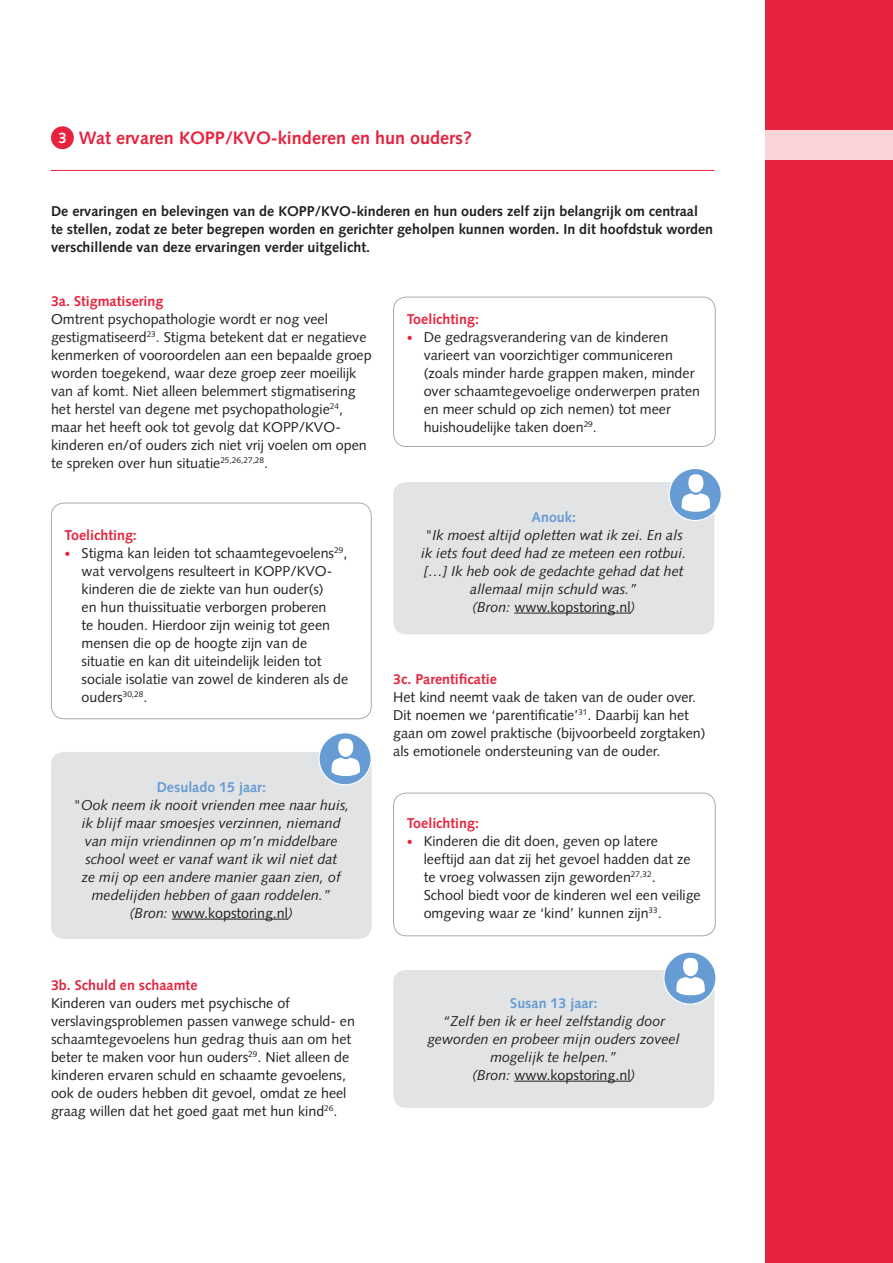
<style>
.page{position:relative;width:893px;height:1263px;background:#fff}
.page>*{position:absolute;margin:0;border:0;box-sizing:border-box;transform-origin:0 0}
._03-Brood_bold_rood{font:700 18px "Syntax LT Std";color:#e6233e}
._02-Subkop_rood_bold{font:700 15px "Syntax LT Std";color:#fff}
._03-brood{font:14.25px/18px "Syntax LT Std";color:#231f20}
.quote_tekst_wit{font:italic 14.25px/18px "Syntax LT Std";color:#231f20;text-align:center}
._03-brood-2{font:700 14.25px/18px "Syntax LT Std";color:#231f20}
._03-Brood_bold_rood-2{font:700 14.25px "Syntax LT Std";color:#e6233e}
.quote_tekst_wit-2{font:14.25px "Syntax LT Std";color:#231f20}
.quote_tekst_wit-3{font:700 14.25px "Syntax LT Std";color:#669bd3}
.s1{font-size:12px;color:#e6233e}
.s2{font-style:normal}
.s3{font-style:italic}
</style>
<div class="page">
<div style="left:765px;top:0;width:128px;height:1263px;background:#e6233e"></div>
<div style="left:765px;top:130px;width:128px;height:29px;background:#fad3d8"></div>
<div style="left:393px;top:297px;width:323px;height:150px;border:1px solid #a7aaac;border-radius:13px"></div>
<div style="left:393px;top:482px;width:321px;height:152px;background:#e2e3e4;border-radius:13px"></div>
<hr style="left:514px;top:613px;width:116px;height:1px;background:#231f20">
<div style="left:669px;top:468px;width:52px;height:52px;background:#669bd3;border-radius:50%"></div>
<div style="left:669px;top:468px;width:53px;height:53px;border:1px solid #fff;border-radius:50%"></div>
<div style="left:688px;top:474px;width:15px;height:19px;background:#fff;border-radius:50%"></div>
<svg style="left:682px;top:493px;width:28px;height:19px"></svg>
<div style="left:393px;top:793px;width:323px;height:143px;border:1px solid #a7aaac;border-radius:13px"></div>
<div style="left:393px;top:970px;width:321px;height:138px;background:#e2e3e4;border-radius:13px"></div>
<hr style="left:514px;top:1081px;width:116px;height:1px;background:#231f20">
<div style="left:664px;top:952px;width:52px;height:52px;background:#669bd3;border-radius:50%"></div>
<div style="left:663px;top:951px;width:53px;height:54px;border:1px solid #fff;border-radius:50%"></div>
<div style="left:683px;top:958px;width:15px;height:18px;background:#fff;border-radius:50%"></div>
<svg style="left:676px;top:977px;width:29px;height:18px"></svg>
<div style="left:51px;top:126px;width:23px;height:23px;background:#e6233e;border-radius:50%"></div>
<hr style="left:51px;top:170px;width:663px;height:1px;background:#e6233e">
<div style="left:51px;top:503px;width:321px;height:216px;border:1px solid #a7aaac;border-radius:13px"></div>
<div style="left:51px;top:752px;width:321px;height:187px;background:#e2e3e4;border-radius:13px"></div>
<hr style="left:172px;top:919px;width:116px;height:1px;background:#231f20">
<div style="left:319px;top:733px;width:52px;height:52px;background:#669bd3;border-radius:50%"></div>
<div style="left:318px;top:732px;width:54px;height:53px;border:1px solid #fff;border-radius:50%"></div>
<div style="left:338px;top:739px;width:15px;height:18px;background:#fff;border-radius:50%"></div>
<svg style="left:331px;top:758px;width:29px;height:18px"></svg>
<p class="_02-Subkop_rood_bold" style="left:59px;top:130px;width:10px">3</p>
<p class="_03-Brood_bold_rood" style="left:79px;top:127px;width:395px">Wat ervaren KOPP/KVO-kinderen en hun ouders?</p>
<p class="_03-brood-2" style="left:51px;top:202px;width:664px">De ervaringen en belevingen van de KOPP/KVO-kinderen en hun ouders zelf zijn belangrijk om centraal te stellen, zodat ze beter begrepen worden en gerichter geholpen kunnen worden. In dit hoofdstuk worden verschillende van deze ervaringen verder uitgelicht.</p>
<p class="_03-Brood_bold_rood-2" style="left:51px;top:292px;width:114px">3a. Stigmatisering</p>
<p class="_03-brood" style="left:51px;top:310px;width:322px">Omtrent psychopathologie wordt er nog veel gestigmatiseerd<sup>23</sup>. Stigma betekent dat er negatieve kenmerken of vooroordelen aan een bepaalde groep worden toegekend, waar deze groep zeer moeilijk van af komt. Niet alleen belemmert stigmatisering het herstel van degene met psychopathologie<sup>24</sup>, maar het heeft ook tot gevolg dat KOPP/KVO&shy;kinderen en/of ouders zich niet vrij voelen om open te spreken over hun situatie<sup>25,26,27,28</sup>.</p>
<p class="_03-Brood_bold_rood-2" style="left:65px;top:526px;width:74px">Toelichting:</p>
<p class="_03-brood" style="left:82px;top:544px;width:268px;text-indent:-17px"><span class="s1">•</span> Stigma kan leiden tot schaamtegevoelens<sup>29</sup>, wat vervolgens resulteert in KOPP/KVO&shy;kinderen die de ziekte van hun ouder(s)<br>en hun thuissituatie verborgen proberen<br>te houden. Hierdoor zijn weinig tot geen mensen die op de hoogte zijn van de situatie en kan dit uiteindelijk leiden tot sociale isolatie van zowel de kinderen als de ouders<sup>30,28</sup>.</p>
<p class="quote_tekst_wit-3" style="left:157px;top:778px;width:111px">Desulado 15 jaar:</p>
<p class="quote_tekst_wit" style="left:73px;top:796px;width:278px">"Ook neem ik nooit vrienden mee naar huis, ik blijf maar smoesjes verzinnen, niemand van mijn vriendinnen op m’n middelbare school weet er vanaf want ik wil niet dat<br>ze mij op een andere manier gaan zien, of medelijden hebben of gaan roddelen.” (Bron: <span class="s2">www.kopstoring.nl</span>)</p>
<p class="_03-Brood_bold_rood-2" style="left:407px;top:310px;width:74px">Toelichting:</p>
<p class="_03-brood" style="left:424px;top:328px;width:278px;text-indent:-17px"><span class="s1">•</span> De gedragsverandering van de kinderen varieert van voorzichtiger communiceren (zoals minder harde grappen maken, minder over schaamtegevoelige onderwerpen praten en meer schuld op zich nemen) tot meer huishoudelijke taken doen<sup>29</sup>.</p>
<p class="quote_tekst_wit-3" style="left:532px;top:508px;width:46px">Anouk:</p>
<p class="quote_tekst_wit" style="left:421px;top:526px;width:267px">"Ik moest altijd opletten wat ik zei. En als ik iets fout deed had ze meteen een rotbui. […] Ik heb ook de gedachte gehad dat het allemaal mijn schuld was.”</p>
<p class="quote_tekst_wit-2" style="left:472px;top:598px;width:164px"><span class="s3">(Bron:</span> www.kopstoring.nl<span class="s3">)</span></p>
<p class="_03-Brood_bold_rood-2" style="left:393px;top:670px;width:105px">3c. Parentificatie</p>
<p class="_03-brood" style="left:393px;top:688px;width:314px">Het kind neemt vaak de taken van de ouder over.<br>Dit noemen we ‘parentificatie’<sup>31</sup>. Daarbij kan het gaan om zowel praktische (bijvoorbeeld zorgtaken) als emotionele ondersteuning van de ouder.</p>
<p class="_03-Brood_bold_rood-2" style="left:407px;top:814px;width:74px">Toelichting:</p>
<p class="_03-brood" style="left:424px;top:832px;width:279px;text-indent:-17px"><span class="s1">•</span> Kinderen die dit doen, geven op latere leeftijd aan dat zij het gevoel hadden dat ze te vroeg volwassen zijn geworden<sup>27,32</sup>.<br>School biedt voor de kinderen wel een veilige omgeving waar ze ‘kind’ kunnen zijn<sup>33</sup>.</p>
<p class="_03-Brood_bold_rood-2" style="left:51px;top:976px;width:148px">3b. Schuld en schaamte</p>
<p class="_03-brood" style="left:51px;top:994px;width:305px">Kinderen van ouders met psychische of verslavingsproblemen passen vanwege schuld- en schaamtegevoelens hun gedrag thuis aan om het beter te maken voor hun ouders<sup>29</sup>. Niet alleen de kinderen ervaren schuld en schaamte gevoelens, ook de ouders hebben dit gevoel, omdat ze heel graag willen dat het goed gaat met hun kind<sup>26</sup>.</p>
<p class="quote_tekst_wit-3" style="left:510px;top:994px;width:89px">Susan 13 jaar:</p>
<p class="quote_tekst_wit" style="left:428px;top:1012px;width:253px">“Zelf ben ik er heel zelfstandig door geworden en probeer mijn ouders zoveel mogelijk te helpen.”</p>
<p class="quote_tekst_wit-2" style="left:472px;top:1066px;width:164px"><span class="s3">(Bron:</span> www.kopstoring.nl<span class="s3">)</span></p>
</div>
